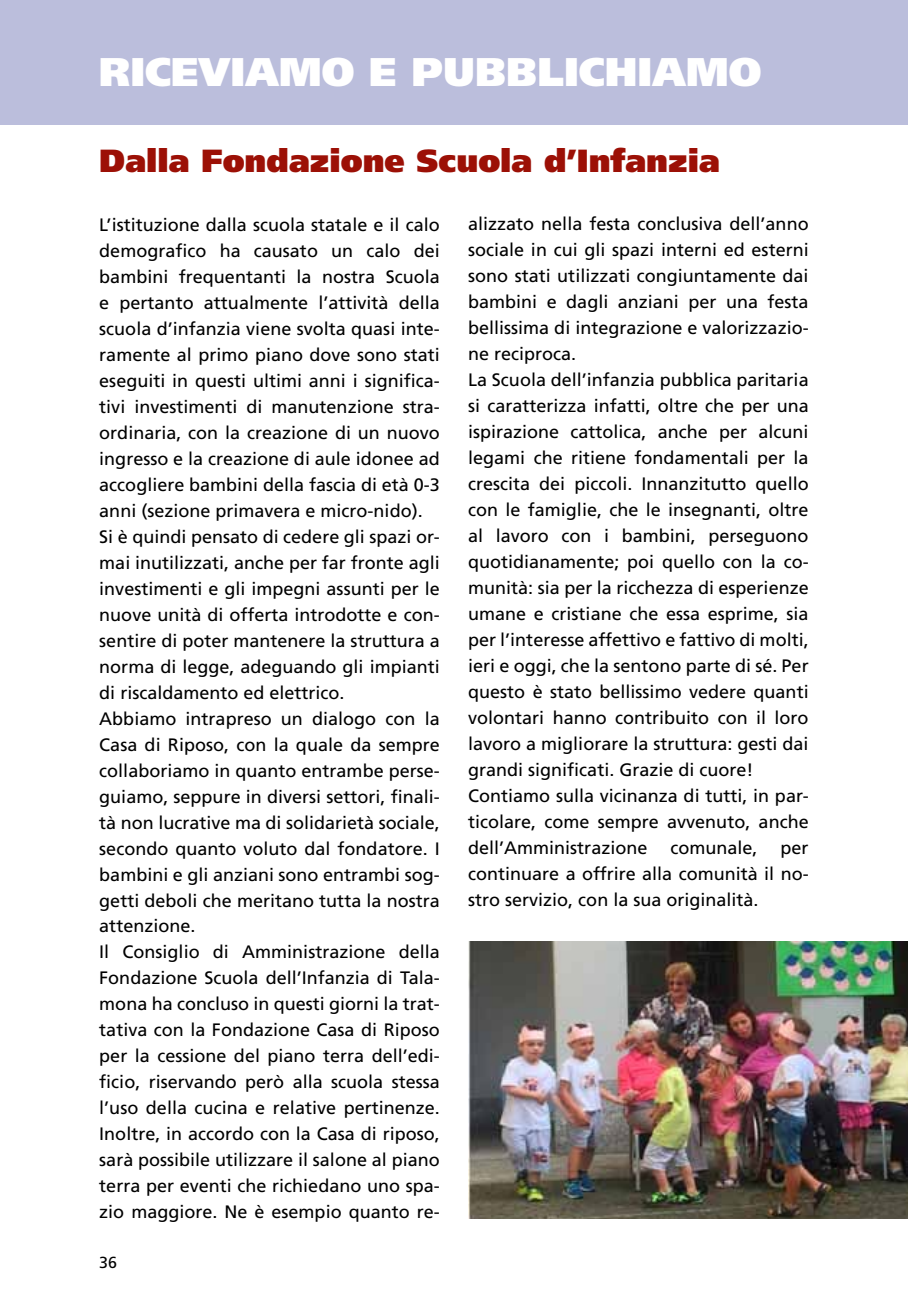
<style>
.page{position:relative;width:908px;height:1304px;background:#fff}
.page>*{position:absolute;margin:0;border:0;box-sizing:border-box;transform-origin:0 0}
.t1{font:900 40px "Frutiger";color:#fff}
.t2{font:900 32px "Frutiger";color:#9c1006}
.t3{font:18px/26px "Frutiger";color:#000}
.t4{font:16px "Frutiger";color:#000}
</style>
<div class="page">
<img style="left:468px;top:941px;width:439px;height:278px">
<div style="left:0;top:0;width:907px;height:125px;background:#bbbedc"></div>
<h1 class="t1" style="left:99px;top:48px;width:663px">riceviamo e pubblichiamo</h1>
<h2 class="t2" style="left:99px;top:141px;width:621px">Dalla Fondazione Scuola d’Infanzia</h2>
<p class="t3" style="left:99px;top:211px;width:342px">L’istituzione dalla scuola statale e il calo demografico ha causato un calo dei bambini frequentanti la nostra Scuola e pertanto attualmente l’attività della scuola d’infanzia viene svolta quasi inte&shy;ramente al primo piano dove sono stati eseguiti in questi ultimi anni i significa&shy;tivi investimenti di manutenzione stra&shy;ordinaria, con la creazione di un nuovo ingresso e la creazione di aule idonee ad accogliere bambini della fascia di età 0-3 anni (sezione primavera e micro-nido).<br>Si è quindi pensato di cedere gli spazi or&shy;mai inutilizzati, anche per far fronte agli investimenti e gli impegni assunti per le nuove unità di offerta introdotte e con&shy;sentire di poter mantenere la struttura a norma di legge, adeguando gli impianti di riscaldamento ed elettrico.<br>Abbiamo intrapreso un dialogo con la Casa di Riposo, con la quale da sempre collaboriamo in quanto entrambe perse&shy;guiamo, seppure in diversi settori, finali&shy;tà non lucrative ma di solidarietà sociale, secondo quanto voluto dal fondatore. I bambini e gli anziani sono entrambi sog&shy;getti deboli che meritano tutta la nostra attenzione.<br>I l Consiglio di Amministrazione della Fondazione Scuola dell’I nfanzia di Tala&shy;mona ha concluso in questi giorni la trat&shy;tativa con la Fondazione Casa di Riposo per la cessione del piano terra dell’edi&shy;ficio, riservando però alla scuola stessa l’uso della cucina e relative pertinenze.<br>I noltre, in accordo con la Casa di riposo, sarà possibile utilizzare il salone al piano terra per eventi che richiedano uno spa&shy;zio maggiore. Ne è esempio quanto re-</p>
<p class="t3" style="left:468px;top:211px;width:342px">alizzato nella festa conclusiva dell’anno sociale in cui gli spazi interni ed esterni sono stati utilizzati congiuntamente dai bambini e dagli anziani per una festa bellissima di integrazione e valorizzazio&shy;ne reciproca.<br>La Scuola dell’infanzia pubblica paritaria si caratterizza infatti, oltre che per una ispirazione cattolica, anche per alcuni legami che ritiene fondamentali per la crescita dei piccoli. I nnanzitutto quello con le famiglie, che le insegnanti, oltre al lavoro con i bambini, perseguono quotidianamente; poi quello con la co&shy;munità: sia per la ricchezza di esperienze umane e cristiane che essa esprime, sia per l’interesse affettivo e fattivo di molti, ieri e oggi, che la sentono parte di sé. Per questo è stato bellissimo vedere quanti volontari hanno contribuito con il loro lavoro a migliorare la struttura: gesti dai grandi significati. Grazie di cuore!<br>Contiamo sulla vicinanza di tutti, in par&shy;ticolare, come sempre avvenuto, anche dell’Amministrazione</p>
<p class="t3" style="left:670px;top:835px;width:89px">comunale,</p>
<p class="t3" style="left:468px;top:835px;width:342px;text-align:justify;text-indent:312px">per continuare a offrire alla comunità il no&shy;stro servizio, con la sua originalità.</p>
<p class="t4" style="left:99px;top:1253px;width:19px">36</p>
</div>
